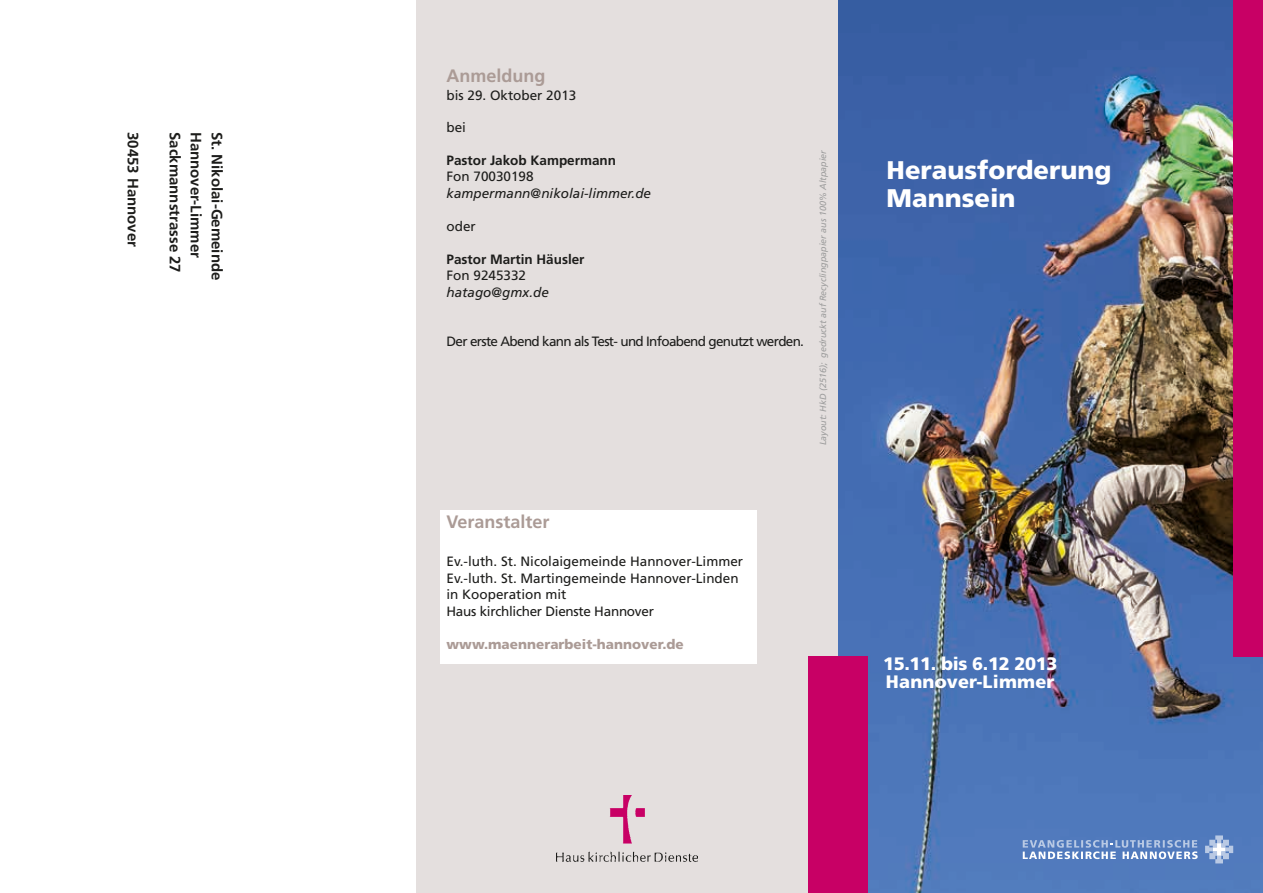
<style>
.page{position:relative;width:1263px;height:893px;background:#fff}
.page>*{position:absolute;margin:0;border:0;box-sizing:border-box;transform-origin:0 0}
.t1{font:900 25.5px/28.5px "Frutiger LT Com";color:#fff}
.t2{font:900 18px/18px "Frutiger LT Com";letter-spacing:.01em;color:#fff}
.t3{font:700 18px "Frutiger LT Com";color:#ab9b96}
.t4{font:700 15px "Frutiger LT Com";color:#1d1d1b}
.t5{font:13.5px/16.5px "Frutiger LT Com";color:#1d1d1b}
.t6{font:13.5px "Frutiger LT Com";letter-spacing:-.05em;color:#1d1d1b}
.t7{font:italic 13.5px "Frutiger LT Com";color:#1d1d1b}
.t8{font:700 13.5px "Frutiger LT Com";color:#1d1d1b}
.t9{font:900 13.5px "Frutiger LT Com";color:#ab9b96}
.t10{font:italic 9px "Frutiger LT Com";color:#9d9d9d}
</style>
<div class="page">
<img style="left:838px;top:0;width:425px;height:893px">
<div style="left:417px;top:0;width:421px;height:893px;background:#e4dfde"></div>
<svg style="left:1023px;top:840px;width:175px;height:19px;background:#84a1d0"></svg>
<svg style="left:1205px;top:835px;width:28px;height:28px"></svg>
<img style="left:557px;top:796px;width:141px;height:66px">
<div style="left:1233px;top:0;width:30px;height:656px;background:#c80065"></div>
<div style="left:808px;top:656px;width:59px;height:237px;background:#c80065"></div>
<div style="left:440px;top:510px;width:317px;height:153px;background:#fff"></div>
<p class="t4" style="left:142px;top:132px;width:117px;rotate:90deg">30453 Hannover</p>
<p class="t4" style="left:184px;top:132px;width:142px;rotate:90deg">Sackmannstrasse 27</p>
<p class="t4" style="left:205px;top:132px;width:127px;rotate:90deg">Hannover-Limmer</p>
<p class="t4" style="left:226px;top:132px;width:150px;rotate:90deg">St. Nikolai-Gemeinde</p>
<h2 class="t3" style="left:446px;top:65px;width:100px">Anmeldung</h2>
<p class="t5" style="left:446px;top:87px;width:131px">bis 29. Oktober 2013</p>
<p class="t5" style="left:446px;top:119px;width:21px">bei</p>
<p class="t8" style="left:446px;top:152px;width:171px">Pastor Jakob Kampermann</p>
<p class="t5" style="left:446px;top:168px;width:89px">Fon 70030198</p>
<p class="t7" style="left:446px;top:185px;width:206px">kampermann@nikolai-limmer.de</p>
<p class="t5" style="left:446px;top:218px;width:31px">oder</p>
<p class="t8" style="left:446px;top:251px;width:140px">Pastor Martin Häusler</p>
<p class="t5" style="left:446px;top:267px;width:81px">Fon 9245332</p>
<p class="t7" style="left:446px;top:284px;width:104px">hatago@gmx.de</p>
<p class="t6" style="left:446px;top:334px;width:359px">Der erste Abend kann als Test- und Infoabend genutzt werden.</p>
<p class="t10" style="left:818px;top:445px;width:297px;rotate:-90deg">Layout: HkD (2516); gedruckt auf Recyclingpapier aus 100% Altpapier</p>
<h2 class="t3" style="left:446px;top:511px;width:105px">Veranstalter</h2>
<p class="t5" style="left:446px;top:553px;width:298px">Ev.-luth. St. Nicolaigemeinde Hannover-Limmer Ev.-luth. St. Martingemeinde Hannover-Linden in Kooperation mit<br>Haus kirchlicher Dienste Hannover</p>
<p class="t9" style="left:446px;top:636px;width:239px">www.maennerarbeit-hannover.de</p>
<h1 class="t1" style="left:887px;top:155px;width:226px">Herausforderung<br>Mannsein</h1>
<h2 class="t2" style="left:883px;top:654px;width:176px">15.11. bis 6.12 2013<br>Hannover-Limmer</h2>
</div>
